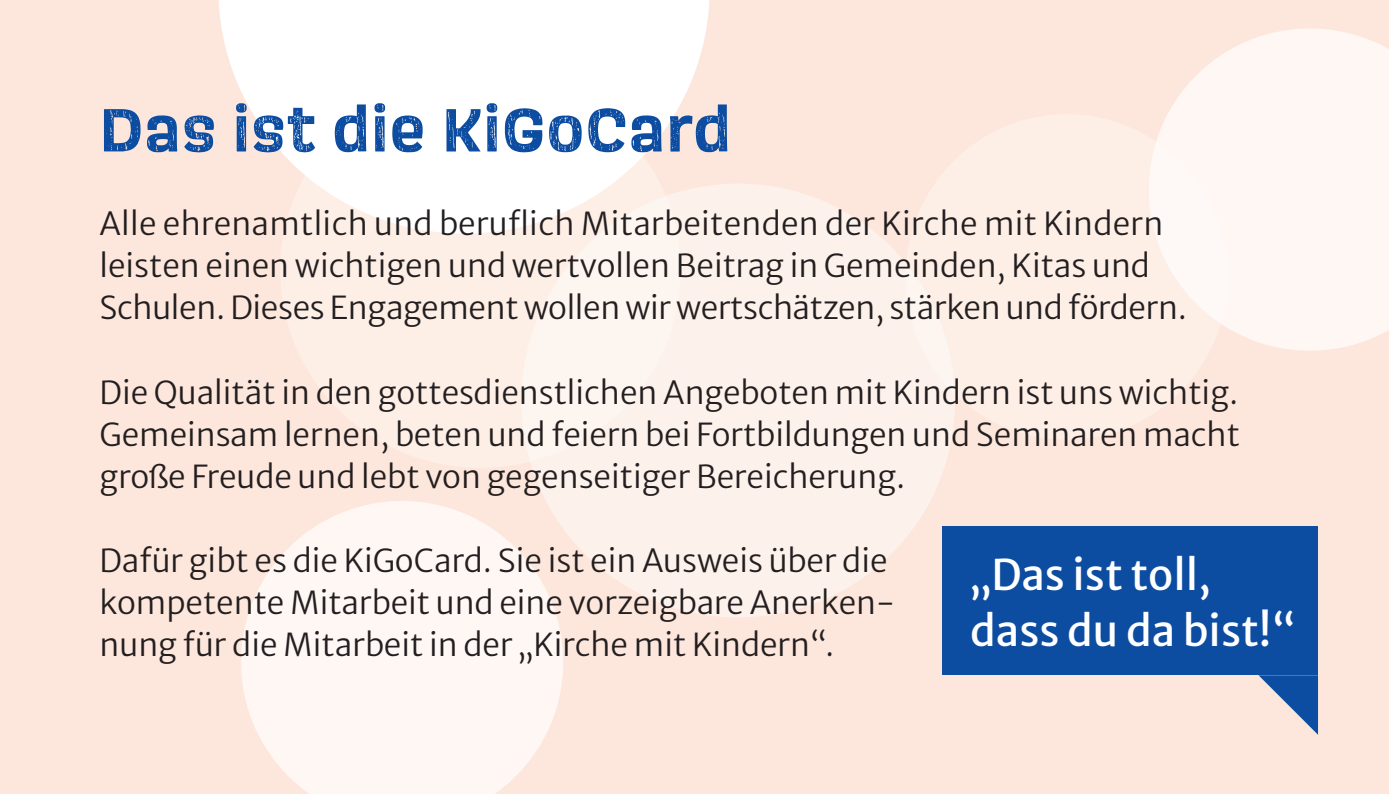
<style>
.page{position:relative;width:1389px;height:794px;background:#fde7dc}
.page>*{position:absolute;margin:0;border:0;box-sizing:border-box;transform-origin:0 0}
.t1{font:700 63px "Scarlet Wood";letter-spacing:.025em;color:#0d4da1}
.t2{font:42px "Merriweather Sans";color:#fff}
.t3{font:31.5px/42px "Merriweather Sans";color:#231f20}
</style>
<div class="page">
<svg style="left:1156px;top:28px;width:233px;height:323px;background:#fdf5f1"></svg>
<svg style="left:241px;top:501px;width:322px;height:293px;fill:#fef7f4"></svg>
<div style="left:521px;top:184px;width:434px;height:433px;background:#fdf1eb;border-radius:50%"></div>
<svg style="left:218px;top:0;width:492px;height:193px;fill:#fff"></svg>
<svg style="left:280px;top:73px;width:401px;height:395px"></svg>
<div style="left:905px;top:114px;width:323px;height:325px;background:linear-gradient(to right,#fdede4,#fdf3ee);border-radius:50%"></div>
<div style="left:943px;top:526px;width:375px;height:149px;background:#0d4da1"></div>
<svg style="left:1258px;top:675px;width:60px;height:60px"></svg>
<p class="t1" style="left:100px;top:86px;width:633px">Das ist die KiGoCard</p>
<p class="t3" style="left:100px;top:199px;width:1089px">Alle ehrenamtlich und beruflich Mitarbeitenden der Kirche mit Kindern leisten einen wichtigen und wertvollen Beitrag in Gemeinden, Kitas und<br>Schulen. Dieses Engagement wollen wir wertschätzen, stärken und fördern.</p>
<p class="t3" style="left:100px;top:367px;width:1142px;text-align:justify">Die Qualität in den gottesdienstlichen Angeboten mit Kindern ist uns wichtig.<br>Gemeinsam lernen, beten und feiern bei Fortbildungen und Seminaren macht große Freude und lebt von gegenseitiger Bereicherung.</p>
<p class="t3" style="left:100px;top:535px;width:797px">Dafür gibt es die KiGoCard. Sie ist ein Ausweis über die kompetente Mitarbeit und eine vorzeigbare Anerken&shy;nung für die Mitarbeit in der „Kirche mit Kindern“.</p>
<p class="t2" style="left:970px;top:538px;width:242px">„Das ist toll,</p>
<p class="t2" style="left:970px;top:594px;width:327px">dass du da bist!“</p>
</div>
